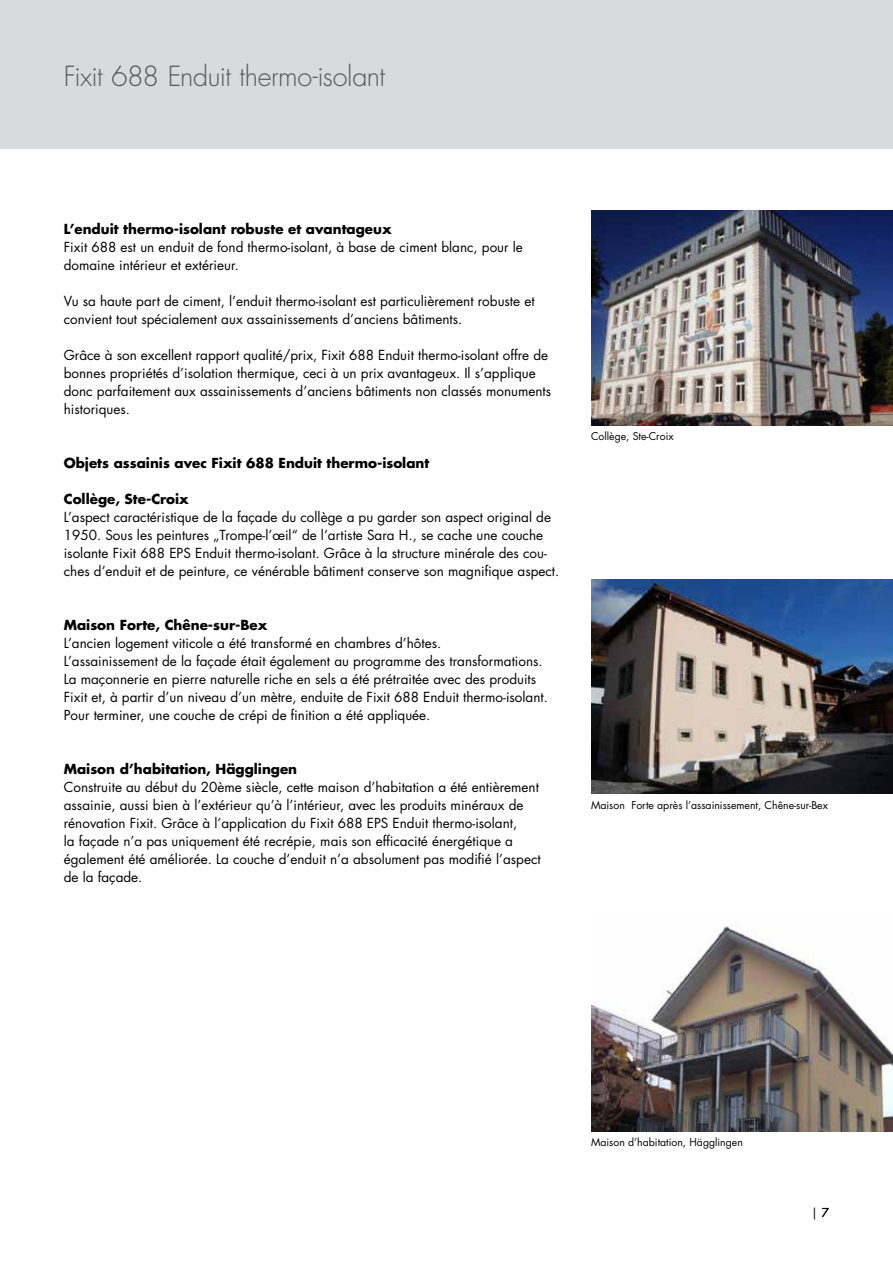
<style>
.page{position:relative;width:893px;height:1263px;background:#fff}
.page>*{position:absolute;margin:0;border:0;box-sizing:border-box;transform-origin:0 0}
.t1{font:300 27px "Futura Std";letter-spacing:-.02em;color:#58585a}
.t2{font:13.5px/18px "Futura Std";color:#000}
.t3{font:700 13.5px "Futura Std";color:#000}
.t4{font:12px "Futura Std";color:#000}
.t5{font:10.5px "Futura Std";color:#000}
</style>
<div class="page">
<img style="left:591px;top:210px;width:302px;height:215px">
<img style="left:591px;top:926px;width:302px;height:205px">
<img style="left:591px;top:580px;width:302px;height:213px">
<div style="left:0;top:0;width:893px;height:149px;background:#d9dadb"></div>
<h1 class="t1" style="left:64px;top:60px;width:323px">Fixit 688 Enduit thermo-isolant</h1>
<p class="t3" style="left:64px;top:220px;width:329px">L’enduit thermo-isolant robuste et avantageux</p>
<p class="t2" style="left:64px;top:238px;width:461px">Fixit 688 est un enduit de fond thermo-isolant, à base de ciment blanc, pour le domaine intérieur et extérieur.</p>
<p class="t2" style="left:64px;top:292px;width:472px">Vu sa haute part de ciment, l’enduit thermo-isolant est particulièrement robuste et convient tout spécialement aux assainissements d’anciens bâtiments.</p>
<p class="t2" style="left:64px;top:346px;width:489px">Grâce à son excellent rapport qualité/prix, Fixit 688 Enduit thermo-isolant offre de bonnes propriétés d’isolation thermique, ceci à un prix avantageux. Il s’applique donc parfaitement aux assainissements d’anciens bâtiments non classés monuments historiques.</p>
<p class="t3" style="left:64px;top:454px;width:367px">Objets assainis avec Fixit 688 Enduit thermo-isolant</p>
<p class="t3" style="left:64px;top:490px;width:126px">Collège, Ste-Croix</p>
<p class="t2" style="left:64px;top:508px;width:497px">L’aspect caractéristique de la façade du collège a pu garder son aspect original de 1950. Sous les peintures „Trompe-l’œil“ de l’artiste Sara H., se cache une couche isolante Fixit 688 EPS Enduit thermo-isolant. Grâce à la structure minérale des cou&shy;ches d’enduit et de peinture, ce vénérable bâtiment conserve son magnifique aspect.</p>
<p class="t3" style="left:64px;top:616px;width:205px">Maison Forte, Chêne-sur-Bex</p>
<p class="t2" style="left:64px;top:634px;width:486px">L’ancien logement viticole a été transformé en chambres d’hôtes.<br>L’assainissement de la façade était également au programme des transformations.<br>La maçonnerie en pierre naturelle riche en sels a été prétraitée avec des produits Fixit et, à partir d’un niveau d’un mètre, enduite de Fixit 688 Enduit thermo-isolant.<br>Pour terminer, une couche de crépi de finition a été appliquée.</p>
<p class="t3" style="left:64px;top:760px;width:235px">Maison d’habitation, Hägglingen</p>
<p class="t2" style="left:64px;top:778px;width:478px">Construite au début du 20ème siècle, cette maison d’habitation a été entièrement assainie, aussi bien à l’extérieur qu’à l’intérieur, avec les produits minéraux de rénovation Fixit. Grâce à l’application du Fixit 688 EPS Enduit thermo-isolant,<br>la façade n’a pas uniquement été recrépie, mais son efficacité énergétique a également été améliorée. La couche d’enduit n’a absolument pas modifié l’aspect de la façade.</p>
<p class="t5" style="left:591px;top:430px;width:84px">Collège, Ste-Croix</p>
<p class="t5" style="left:591px;top:798px;width:238px">Maison Forte après l’assainissement, Chêne-sur-Bex</p>
<p class="t5" style="left:591px;top:1136px;width:153px">Maison d’habitation, Hägglingen</p>
<p class="t4" style="left:811px;top:1205px;width:19px">| 7</p>
</div>
